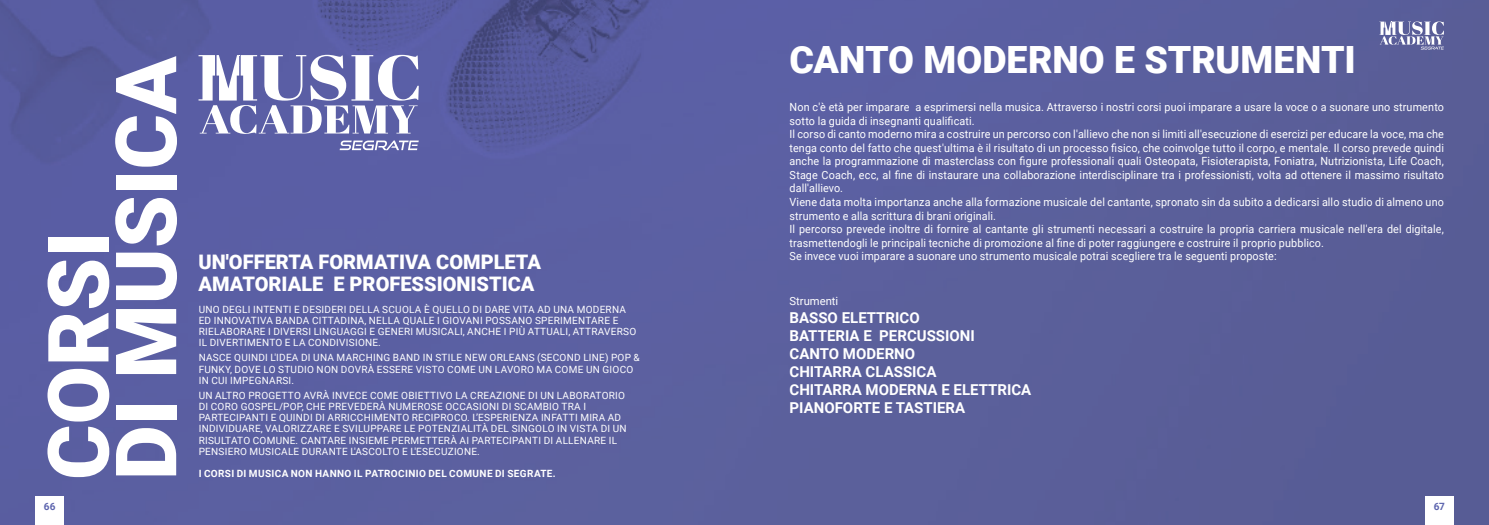
<style>
.page{position:relative;width:1489px;height:525px;background:#fff}
.page>*{position:absolute;margin:0;border:0;box-sizing:border-box;transform-origin:0 0}
.t1{font:900 84.62px/67.6px "Roboto";color:#fff}
.t2{font:900 37.5px "Roboto";color:#fff}
.t3{font:900 20px/22.5px "Roboto";color:#fff}
.t4{font:700 15px/18px "Roboto";color:#fff}
.t5{font:11.25px/13.5px "Roboto";letter-spacing:.01em;color:#fff;scale:.96 1}
.t6{font:11.25px "Roboto";letter-spacing:.01em;color:#fff}
.t7{font:10px/11.2px "Roboto";letter-spacing:.025em;color:#fff}
.t8{font:700 10px "Roboto";letter-spacing:.035em;color:#fff}
.t9{font:700 10px "Roboto";color:#5c64ae}
</style>
<div class="page">
<img style="left:0;top:0;width:1488px;height:524px">
<div style="left:35px;top:496px;width:29px;height:28px;background:#fff"></div>
<div style="left:1424px;top:496px;width:29px;height:28px;background:#fff"></div>
<svg style="left:1379px;top:22px;width:64px;height:27px"></svg>
<svg style="left:339px;top:140px;width:80px;height:10px"></svg>
<svg style="left:198px;top:55px;width:221px;height:79px"></svg>
<h1 class="t1" style="left:41px;top:479px;width:425px;rotate:-90deg">CORSI<br>DI MUSICA</h1>
<h2 class="t2" style="left:789px;top:34px;width:567px">CANTO MODERNO E STRUMENTI</h2>
<p class="t5" style="left:789px;top:100px;width:683px">Non c'è età per imparare a esprimersi nella musica. Attraverso i nostri corsi puoi imparare a usare la voce o a suonare uno strumento sotto la guida di insegnanti qualificati.<br>Il corso di canto moderno mira a costruire un percorso con l'allievo che non si limiti all'esecuzione di esercizi per educare la voce, ma che tenga conto del fatto che quest'ultima è il risultato di un processo fisico, che coinvolge tutto il corpo, e mentale. Il corso prevede quindi anche la programmazione di masterclass con figure professionali quali Osteopata, Fisioterapista, Foniatra, Nutrizionista, Life Coach, Stage Coach, ecc, al fine di instaurare una collaborazione interdisciplinare tra i professionisti, volta ad ottenere il massimo risultato dall'allievo.<br>Viene data molta importanza anche alla formazione musicale del cantante, spronato sin da subito a dedicarsi allo studio di almeno uno strumento e alla scrittura di brani originali.<br>Il percorso prevede inoltre di fornire al cantante gli strumenti necessari a costruire la propria carriera musicale nell'era del digitale, trasmettendogli le principali tecniche di promozione al fine di poter raggiungere e costruire il proprio pubblico.<br>Se invece vuoi imparare a suonare uno strumento musicale potrai scegliere tra le seguenti proposte:</p>
<p class="t6" style="left:789px;top:293px;width:50px">Strumenti</p>
<h3 class="t4" style="left:789px;top:308px;width:243px">BASSO ELETTRICO<br>BATTERIA E PERCUSSIONI<br>CANTO MODERNO<br>CHITARRA CLASSICA<br>CHITARRA MODERNA E ELETTRICA<br>PIANOFORTE E TASTIERA</h3>
<h3 class="t3" style="left:198px;top:250px;width:344px">UN'OFFERTA FORMATIVA COMPLETA<br>AMATORIALE E PROFESSIONISTICA</h3>
<p class="t7" style="left:199px;top:303px;width:439px">UNO DEGLI INTENTI E DESIDERI DELLA SCUOLA È QUELLO DI DARE VITA AD UNA MODERNA ED INNOVATIVA BANDA CITTADINA, NELLA QUALE I GIOVANI POSSANO SPERIMENTARE E RIELABORARE I DIVERSI LINGUAGGI E GENERI MUSICALI, ANCHE I PIÙ ATTUALI, ATTRAVERSO IL DIVERTIMENTO E LA CONDIVISIONE.</p>
<p class="t7" style="left:199px;top:351px;width:442px">NASCE QUINDI L'IDEA DI UNA MARCHING BAND IN STILE NEW ORLEANS (SECOND LINE) POP &amp;<br>FUNKY, DOVE LO STUDIO NON DOVRÀ ESSERE VISTO COME UN LAVORO MA COME UN GIOCO<br>IN CUI IMPEGNARSI.</p>
<p class="t7" style="left:199px;top:389px;width:429px">UN ALTRO PROGETTO AVRÀ INVECE COME OBIETTIVO LA CREAZIONE DI UN LABORATORIO DI CORO GOSPEL/POP, CHE PREVEDERÀ NUMEROSE OCCASIONI DI SCAMBIO TRA I PARTECIPANTI E QUINDI DI ARRICCHIMENTO RECIPROCO. L’ESPERIENZA INFATTI MIRA AD INDIVIDUARE, VALORIZZARE E SVILUPPARE LE POTENZIALITÀ DEL SINGOLO IN VISTA DI UN RISULTATO COMUNE. CANTARE INSIEME PERMETTERÀ AI PARTECIPANTI DI ALLENARE IL PENSIERO MUSICALE DURANTE L'ASCOLTO E L'ESECUZIONE.</p>
<p class="t8" style="left:199px;top:466px;width:358px">I CORSI DI MUSICA NON HANNO IL PATROCINIO DEL COMUNE DI SEGRATE.</p>
<p class="t9" style="left:44px;top:499px;width:13px">66</p>
<p class="t9" style="left:1433px;top:499px;width:13px">67</p>
</div>
